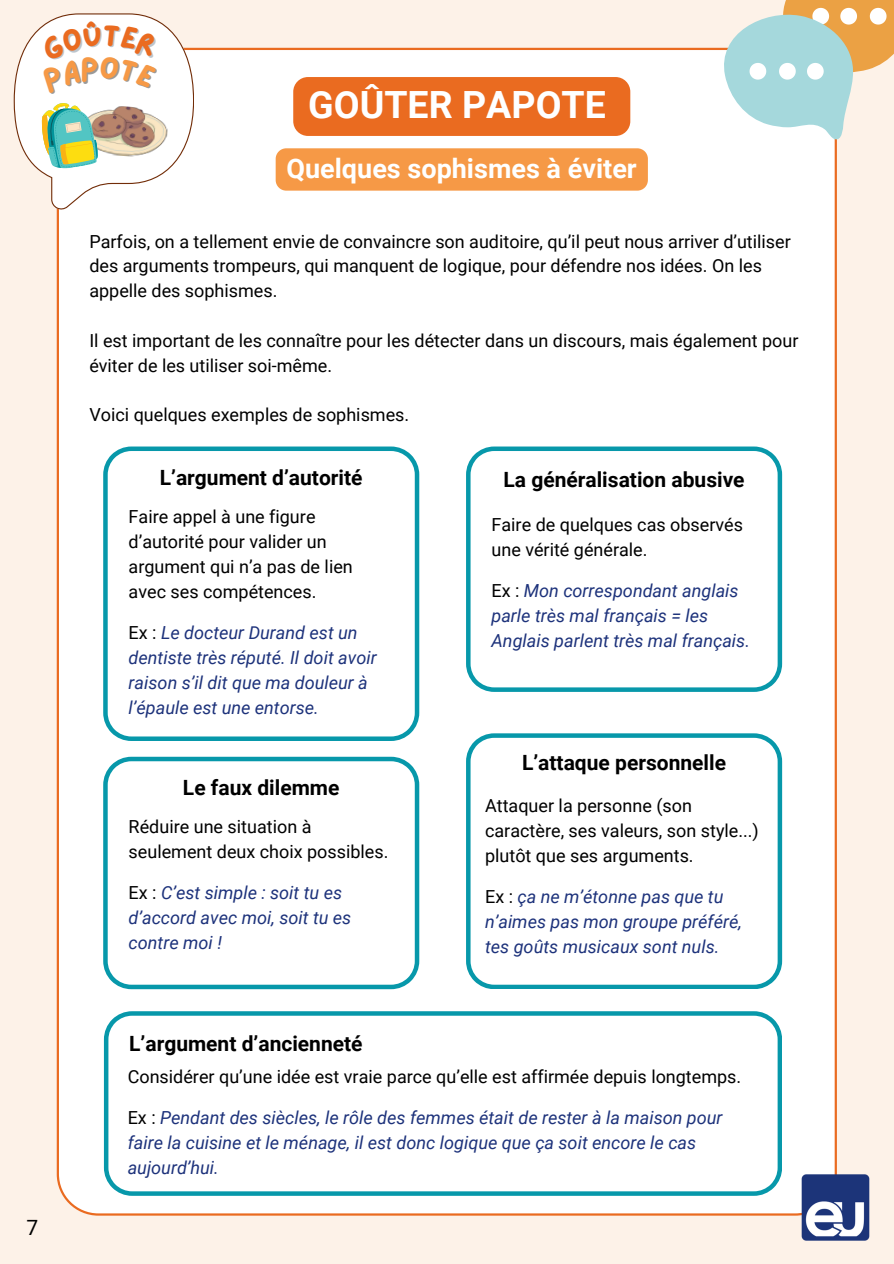
<style>
.page{position:relative;width:894px;height:1264px;background:#fff}
.page>*{position:absolute;margin:0;border:0;box-sizing:border-box;transform-origin:0 0}
.t1{font:700 37.5px "Roboto";color:#feffff}
.t2{font:700 27px "Roboto";color:#feffff}
.t3{font:700 21px "Roboto";color:#000}
.t4{font:21px "Roboto";color:#000}
.t5{font:18px/25px "Roboto";color:#000}
.t6{font:italic 18px/25px "Roboto";color:#1d327b}
.s1{font-style:normal;color:#000}
</style>
<div class="page">
<div style="left:0;top:0;width:893px;height:1263px;background:#fdf2e8"></div>
<div style="left:57px;top:48px;width:779px;height:1167px;background:#fff"></div>
<img style="left:800px;top:1174px;width:70px;height:66px">
<svg style="left:716px;top:0;width:177px;height:141px"></svg>
<div style="left:103px;top:446px;width:316px;height:295px;background:#fff"></div>
<svg style="left:103px;top:756px;width:316px;height:233px;background:#eff8f9"></svg>
<div style="left:466px;top:733px;width:315px;height:255px;background:#fff"></div>
<div style="left:104px;top:1011px;width:677px;height:184px;background:#fff"></div>
<div style="left:466px;top:446px;width:315px;height:246px;background:#fff"></div>
<div style="left:293px;top:77px;width:337px;height:59px;background:#ea6b20;border-radius:15px"></div>
<div style="left:275px;top:148px;width:372px;height:43px;background:#f69946"></div>
<svg style="left:14px;top:13px;width:180px;height:197px;background:#edece3"></svg>
<p class="t4" style="left:26px;top:1215px;width:13px">7</p>
<p class="t1" style="left:308px;top:83px;width:299px">GOÛTER PAPOTE</p>
<h4 class="t2" style="left:286px;top:153px;width:352px">Quelques sophismes à éviter</h4>
<p class="t5" style="left:89px;top:229px;width:702px">Parfois, on a tellement envie de convaincre son auditoire, qu’il peut nous arriver d’utiliser des arguments trompeurs, qui manquent de logique, pour défendre nos idées. On les appelle des sophismes.</p>
<p class="t5" style="left:89px;top:328px;width:710px">Il est important de les connaître pour les détecter dans un discours, mais également pour éviter de les utiliser soi-même.</p>
<h4 class="t5" style="left:89px;top:402px;width:321px">Voici quelques exemples de sophismes.</h4>
<p class="t3" style="left:160px;top:465px;width:204px">L’argument d’autorité</p>
<p class="t5" style="left:129px;top:504px;width:226px">Faire appel à une figure d’autorité pour valider un argument qui n’a pas de lien avec ses compétences.</p>
<h4 class="t6" style="left:129px;top:620px;width:249px"><span class="s1">Ex :</span> Le docteur Durand est un dentiste très réputé. Il doit avoir raison s’il dit que ma douleur à l’épaule est une entorse.</h4>
<p class="t3" style="left:183px;top:775px;width:158px">Le faux dilemme</p>
<p class="t5" style="left:129px;top:813px;width:261px">Réduire une situation à seulement deux choix possibles.</p>
<p class="t6" style="left:129px;top:879px;width:224px"><span class="s1">Ex :</span> C’est simple : soit tu es d’accord avec moi, soit tu es contre moi !</p>
<p class="t3" style="left:503px;top:467px;width:242px">La généralisation abusive</p>
<p class="t5" style="left:491px;top:512px;width:253px">Faire de quelques cas observés une vérité générale.</p>
<p class="t6" style="left:491px;top:578px;width:260px"><span class="s1">Ex :</span> Mon correspondant anglais parle très mal français = les<br>Anglais parlent très mal français.</p>
<p class="t3" style="left:522px;top:750px;width:205px">L’attaque personnelle</p>
<p class="t5" style="left:485px;top:792px;width:275px">Attaquer la personne (son caractère, ses valeurs, son style...) plutôt que ses arguments.</p>
<p class="t6" style="left:485px;top:883px;width:258px"><span class="s1">Ex :</span> ça ne m’étonne pas que tu n’aimes pas mon groupe préféré, tes goûts musicaux sont nuls.</p>
<p class="t3" style="left:129px;top:1031px;width:235px">L’argument d’ancienneté</p>
<p class="t5" style="left:128px;top:1064px;width:615px">Considérer qu’une idée est vraie parce qu’elle est affirmée depuis longtemps.</p>
<p class="t6" style="left:128px;top:1105px;width:596px"><span class="s1">Ex :</span> Pendant des siècles, le rôle des femmes était de rester à la maison pour faire la cuisine et le ménage, il est donc logique que ça soit encore le cas aujourd’hui.</p>
</div>
